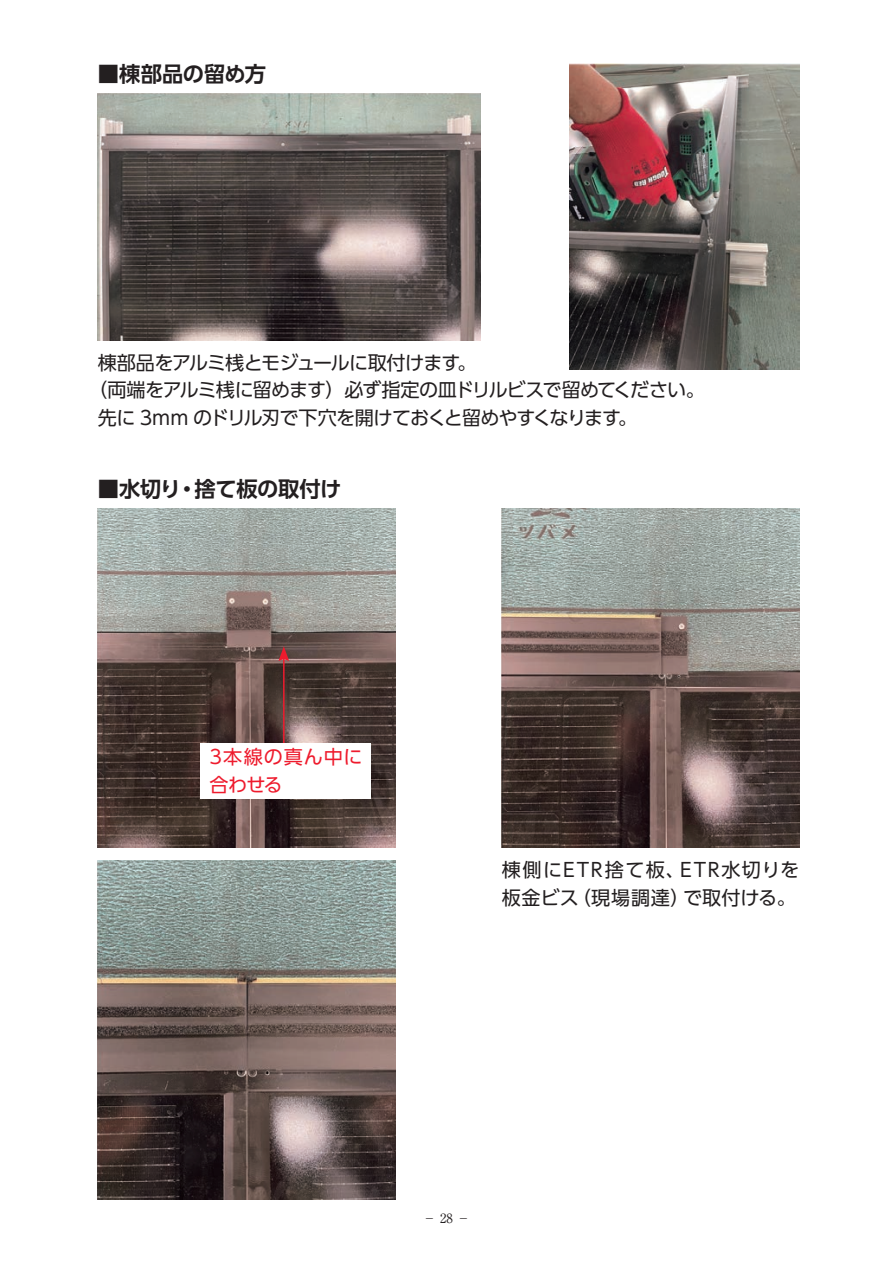
<style>
.page{position:relative;width:893px;height:1263px;background:#fff}
.page>*{position:absolute;margin:0;border:0;box-sizing:border-box;transform-origin:0 0}
.t1{font:700 21.3px "UD Shin Go Pr 6 N De";letter-spacing:-.015em;color:#231f20}
.t2{font:19.2px "UD Shin Go Pr 6 N";letter-spacing:-.04em;color:#231f20}
.t3{font:19.2px "UD Shin Go Pr 6 N";letter-spacing:-.06em;color:#231f20}
.t4{font:19.2px/27.6px "UD Shin Go Pr 6 N";letter-spacing:.045em;color:#231f20}
.t5{font:19.2px/27.6px "UD Shin Go Pr 6 N";letter-spacing:.035em;color:#ee1b2d}
.t6{font:12.75px "Ryumin Pr 6 N";color:#231f20}
</style>
<div class="page">
<img style="left:570px;top:64px;width:229px;height:306px">
<img style="left:98px;top:94px;width:382px;height:246px">
<img style="left:98px;top:860px;width:297px;height:339px">
<img style="left:502px;top:508px;width:297px;height:339px">
<img style="left:98px;top:508px;width:297px;height:339px">
<hr style="left:283px;top:659px;width:2px;height:94px;background:#ee1b2d">
<svg style="left:278px;top:646px;width:11px;height:15px"></svg>
<div style="left:201px;top:743px;width:170px;height:55px;background:#fff"></div>
<p class="t1" style="left:98px;top:57px;width:170px">■棟部品の留め方</p>
<p class="t2" style="left:98px;top:347px;width:380px">棟部品をアルミ桟とモジュールに取付けます。</p>
<p class="t3" style="left:88px;top:375px;width:618px">（両端をアルミ桟に留めます）必ず指定の皿ドリルビスで留めてください。</p>
<p class="t2" style="left:98px;top:402px;width:541px">先に 3mm のドリル刃で下穴を開けておくと留めやすくなります。</p>
<p class="t1" style="left:98px;top:472px;width:245px">■水切り・捨て板の取付け</p>
<p class="t5" style="left:209px;top:742px;width:155px">3本線の真ん中に合わせる</p>
<p class="t4" style="left:502px;top:855px;width:299px">棟側にETR捨て板、ETR水切りを板金ビス（現場調達）で取付ける。</p>
<p class="t6" style="left:423px;top:1208px;width:48px">－ 28 －</p>
</div>
